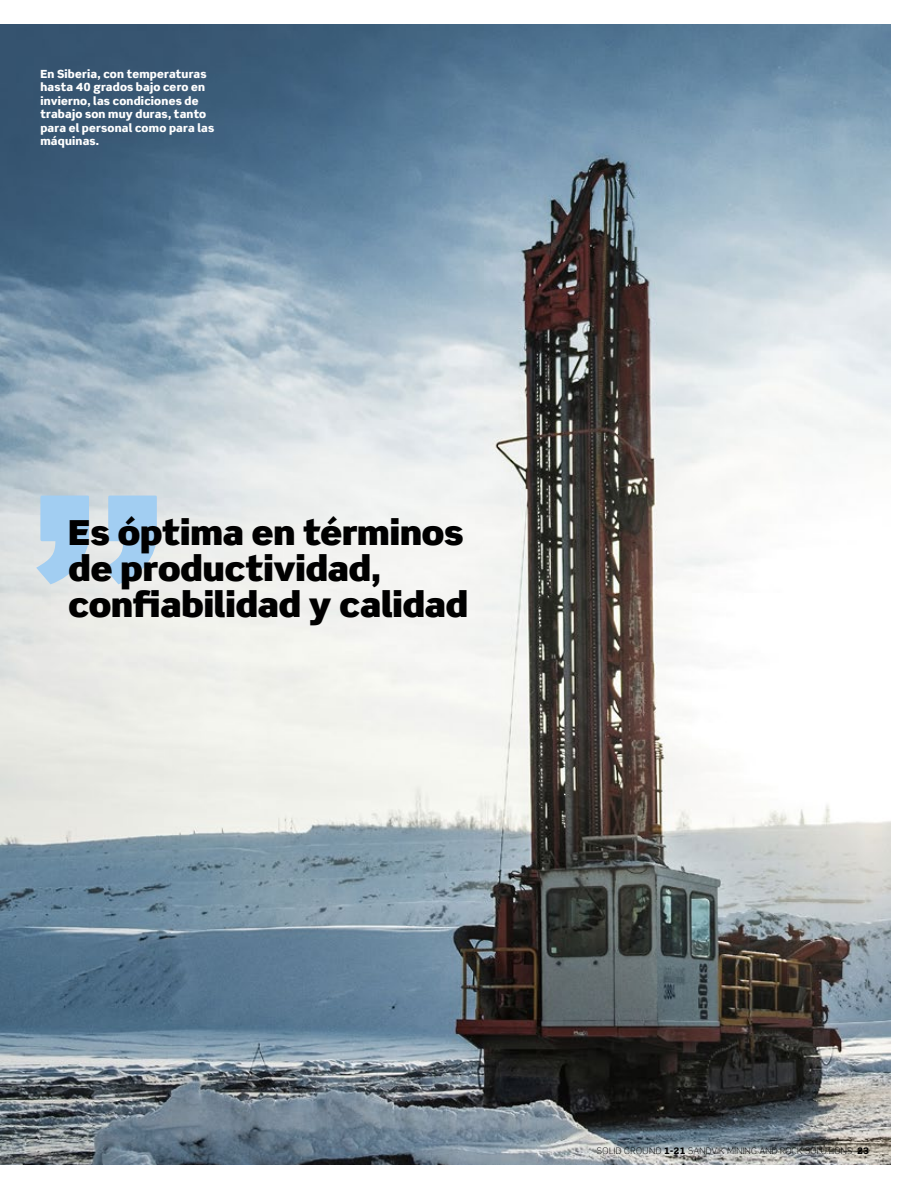
<style>
.page{position:relative;width:915px;height:1191px;background:#fff}
.page>*{position:absolute;margin:0;border:0;box-sizing:border-box;transform-origin:0 0}
.t1{font:900 34.5px/36px "Scene Pro";letter-spacing:-.005em;color:#000}
.t2{font:900 11.25px/13.5px "Scene Pro";letter-spacing:.015em;color:#fff}
.t3{font:300 9px "Scene Pro";letter-spacing:.025em;color:#000}
.s1{font-weight:900}
</style>
<div class="page">
<img style="left:1px;top:24px;width:888px;height:1141px">
<svg style="left:36px;top:495px;width:121px;height:89px;background:#b9d6ed"></svg>
<p class="t2" style="left:40px;top:67px;width:175px">En Siberia, con temperaturas hasta 40 grados bajo cero en invierno, las condiciones de trabajo son muy duras, tanto para el personal como para las máquinas.</p>
<h1 class="t1" style="left:68px;top:513px;width:401px">Es óptima en términos de productividad, confiabilidad y calidad</h1>
<p class="t3" style="left:596px;top:1145px;width:273px">SOLID GROUND <span class="s1">1-21</span> SANDVIK MINING AND ROCK SOLUTIONS <span class="s1">23</span></p>
</div>
